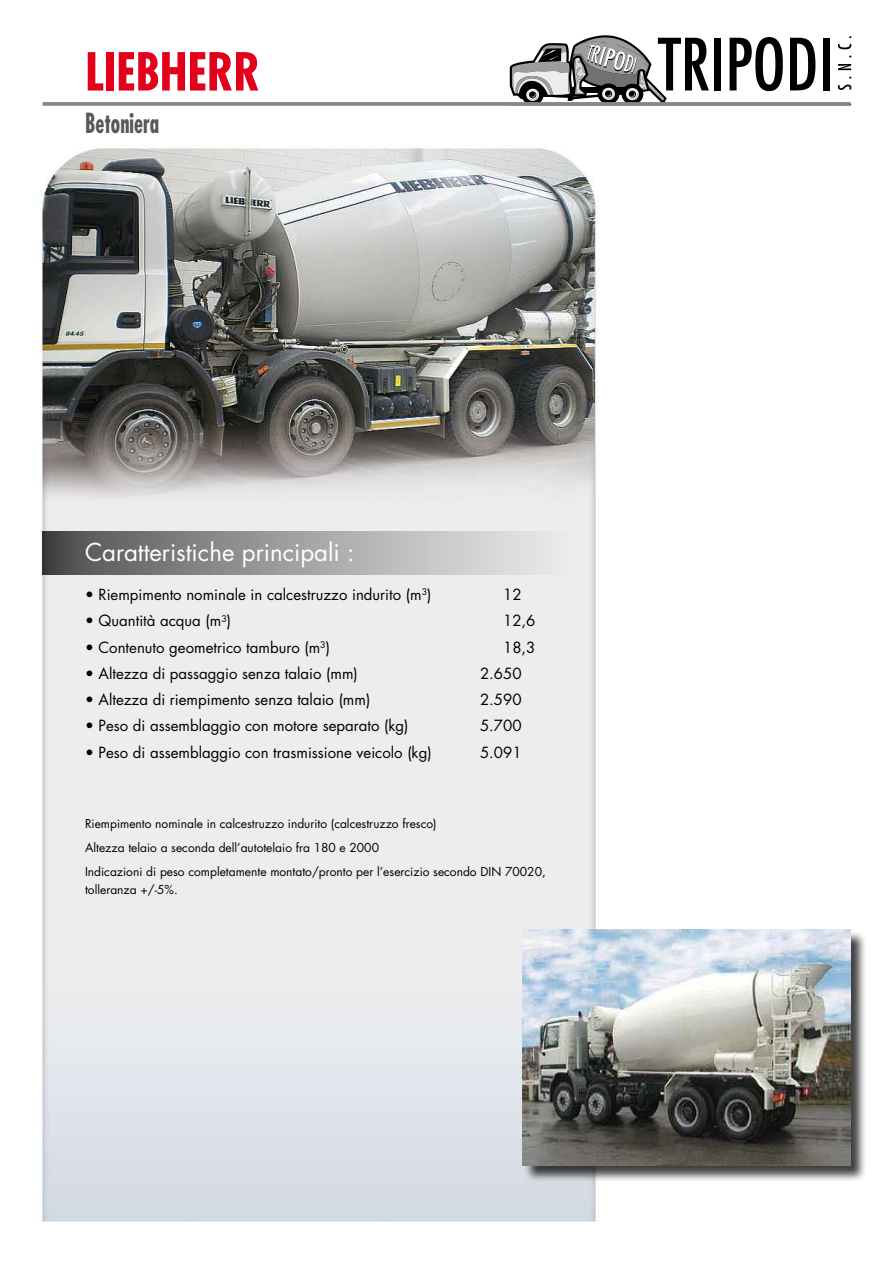
<style>
.page{position:relative;width:893px;height:1263px;background:#fff}
.page>*{position:absolute;margin:0;border:0;box-sizing:border-box;transform-origin:0 0}
.t1{font:condensed 69.9px "Futura";color:#000}
.t2{font:700 condensed 51px "Futura";letter-spacing:-.01em;color:#e2001a}
.t3{font:700 condensed 27px "Futura";color:#58585a;scale:.8 1}
.t4{font:24px "Futura";color:#fff}
.t5{font:15px "Futura";color:#000}
.t6{font:12px/24px "Futura";color:#000}
</style>
<div class="page">
<img style="left:35px;top:36px;width:817px;height:1186px">
<svg style="left:43px;top:531px;width:531px;height:43px;background:#a0a1a2"></svg>
<div style="left:523px;top:930px;width:350px;height:274px;background:#000;opacity:.75"></div>
<img style="left:523px;top:929px;width:327px;height:237px">
<svg style="left:838px;top:85px;width:13px;height:5px"></svg>
<svg style="left:838px;top:64px;width:13px;height:6px"></svg>
<svg style="left:838px;top:44px;width:13px;height:5px"></svg>
<hr style="left:510px;top:104px;width:341px;height:1px;background:#000">
<svg style="left:510px;top:35px;width:157px;height:67px"></svg>
<hr style="left:43px;top:102px;width:807px;height:4px;background:#87888a">
<h2 class="t2" style="left:85px;top:39px;width:177px">LIEBHERR</h2>
<h3 class="t3" style="left:85px;top:105px;width:94px">Betoniera</h3>
<h1 class="t1" style="left:658px;top:21px;width:177px">TRIPODI</h1>
<h3 class="t4" style="left:85px;top:536px;width:271px">Caratteristiche principali :</h3>
<p class="t5" style="left:85px;top:584px;width:348px">• Riempimento nominale in calcestruzzo indurito (m<sup>3</sup>)</p>
<p class="t5" style="left:503px;top:584px;width:20px">12</p>
<p class="t5" style="left:85px;top:610px;width:148px">• Quantità acqua (m<sup>3</sup>)</p>
<p class="t5" style="left:503px;top:610px;width:34px">12,6</p>
<p class="t5" style="left:85px;top:637px;width:247px">• Contenuto geometrico tamburo (m<sup>3</sup>)</p>
<p class="t5" style="left:503px;top:637px;width:34px">18,3</p>
<p class="t5" style="left:85px;top:663px;width:274px">• Altezza di passaggio senza talaio (mm)</p>
<p class="t5" style="left:480px;top:663px;width:43px">2.650</p>
<p class="t5" style="left:85px;top:689px;width:287px">• Altezza di riempimento senza talaio (mm)</p>
<p class="t5" style="left:480px;top:689px;width:43px">2.590</p>
<p class="t5" style="left:85px;top:715px;width:325px">• Peso di assemblaggio con motore separato (kg)</p>
<p class="t5" style="left:480px;top:715px;width:43px">5.700</p>
<p class="t5" style="left:85px;top:742px;width:348px">• Peso di assemblaggio con trasmissione veicolo (kg)</p>
<p class="t5" style="left:480px;top:742px;width:43px">5.091</p>
<p class="t6" style="left:85px;top:811px;width:462px">Riempimento nominale in calcestruzzo indurito (calcestruzzo fresco)<br>Altezza telaio a seconda dell’autotelaio fra 180 e 2000<br>Indicazioni di peso completamente montato/pronto per l’esercizio secondo DIN 70020,</p>
<p class="t6" style="left:85px;top:877px;width:94px">tolleranza +/-5%.</p>
</div>
